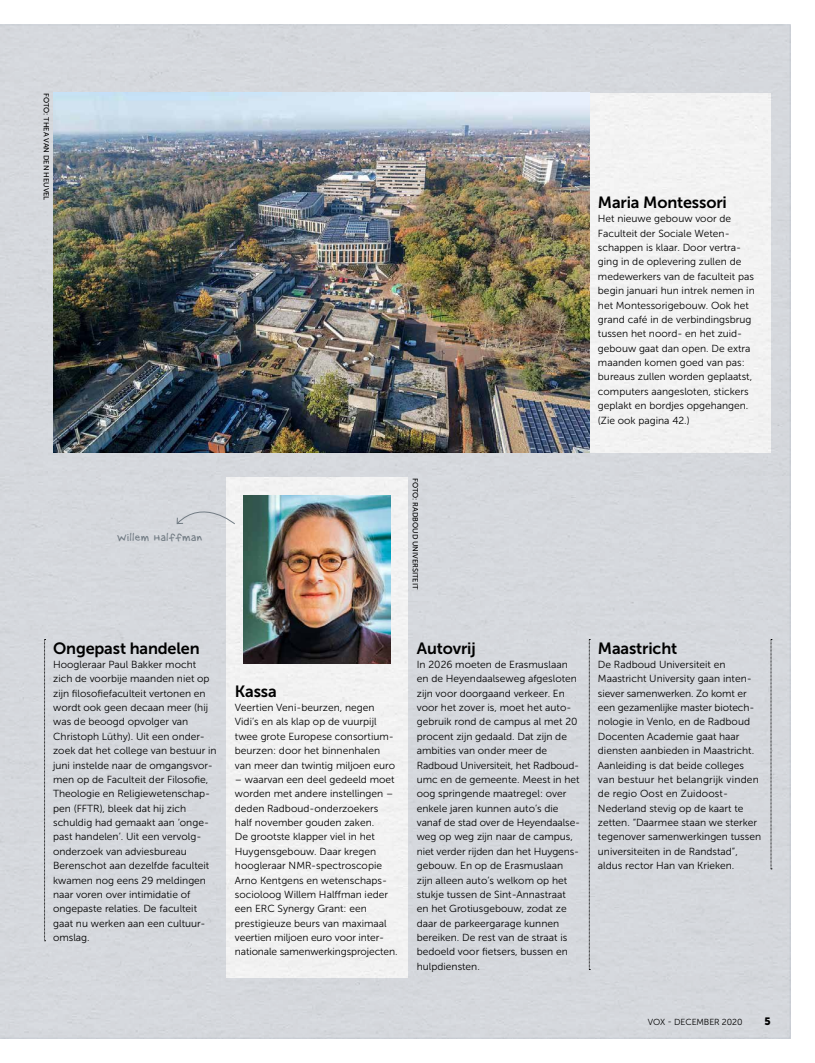
<style>
.page{position:relative;width:815px;height:1063px;background:#fff}
.page>*{position:absolute;margin:0;border:0;box-sizing:border-box;transform-origin:0 0}
.t1{font:16.25px "Museo Sans 700";letter-spacing:-.01em;color:#000}
.t2{font:11.25px "Matt B";letter-spacing:.015em;color:#717b83}
.t3{font:10.62px "Museo Sans 900";color:#000}
.t4{font:10.25px/14.4px "Museo Sans 300";color:#000}
.t5{font:8.75px "Museo Sans 300";letter-spacing:-.01em;color:#000}
.t6{font:7.5px "Museo Sans 500";letter-spacing:-.005em;color:#000}
</style>
<div class="page">
<img style="left:0;top:25px;width:790px;height:1013px">
<svg style="left:176px;top:497px;width:59px;height:28px;background:#d4d7db"></svg>
<svg style="left:44px;top:639px;width:2px;height:302px"></svg>
<svg style="left:589px;top:639px;width:1px;height:331px"></svg>
<svg style="left:771px;top:639px;width:1px;height:231px"></svg>
<img style="left:53px;top:92px;width:536px;height:360px">
<img style="left:244px;top:495px;width:146px;height:168px">
<p class="t6" style="left:51px;top:93px;width:109px;rotate:90deg">FOTO: THEA VAN DEN HEUVEL</p>
<h1 class="t1" style="left:598px;top:193px;width:130px">Maria Montessori</h1>
<p class="t4" style="left:598px;top:212px;width:158px">Het nieuwe gebouw voor de<br>Faculteit der Sociale Weten&shy;schappen is klaar. Door vertra&shy;ging in de oplevering zullen de medewerkers van de faculteit pas begin januari hun intrek nemen in het Montessorigebouw. Ook het grand café in de verbindingsbrug tussen het noord- en het zuid&shy;gebouw gaat dan open. De extra maanden komen goed van pas: bureaus zullen worden geplaatst, computers aangesloten, stickers geplakt en bordjes opgehangen. (Zie ook pagina 42.)</p>
<p class="t2" style="left:117px;top:532px;width:87px">Willem Halffman</p>
<p class="t6" style="left:420px;top:478px;width:113px;rotate:90deg">FOTO: RADBOUD UNIVERSITEIT</p>
<h1 class="t1" style="left:53px;top:639px;width:148px">Ongepast handelen</h1>
<p class="t4" style="left:53px;top:657px;width:165px">Hoogleraar Paul Bakker mocht zich de voorbije maanden niet op zijn filosofiefaculteit vertonen en wordt ook geen decaan meer (hij was de beoogd opvolger van<br>Christoph Lüthy). Uit een onder&shy;zoek dat het college van bestuur in juni instelde naar de omgangsvor&shy;men op de Faculteit der Filosofie,<br>Theologie en Religiewetenschap&shy;pen (FFTR), bleek dat hij zich schuldig had gemaakt aan ‘onge&shy;past handelen’. Uit een vervolg&shy;onderzoek van adviesbureau<br>Berenschot aan dezelfde faculteit kwamen nog eens 29 meldingen naar voren over intimidatie of ongepaste relaties. De faculteit gaat nu werken aan een cultuur&shy;omslag.</p>
<h1 class="t1" style="left:235px;top:682px;width:43px">Kassa</h1>
<p class="t4" style="left:235px;top:700px;width:162px">Veertien Veni-beurzen, negen<br>Vidi’s en als klap op de vuurpijl twee grote Europese consortium&shy;beurzen: door het binnenhalen van meer dan twintig miljoen euro</p>
<p class="t4" style="left:235px;top:772px;width:164px">– waarvan een deel gedeeld moet worden met andere instellingen – deden Radboud-onderzoekers half november gouden zaken.<br>De grootste klapper viel in het<br>Huygensgebouw. Daar kregen hoogleraar NMR-spectroscopie<br>Arno Kentgens en wetenschaps&shy;socioloog Willem Halffman ieder een ERC Synergy Grant: een prestigieuze beurs van maximaal veertien miljoen euro voor inter&shy;nationale samenwerkingsprojecten.</p>
<h1 class="t1" style="left:417px;top:639px;width:60px">Autovrij</h1>
<p class="t4" style="left:417px;top:657px;width:164px">In 2026 moeten de Erasmuslaan en de Heyendaalseweg afgesloten zijn voor doorgaand verkeer. En voor het zover is, moet het auto&shy;gebruik rond de campus al met 20 procent zijn gedaald. Dat zijn de ambities van onder meer de<br>Radboud Universiteit, het Radboud&shy;umc en de gemeente. Meest in het oog springende maatregel: over enkele jaren kunnen auto’s die vanaf de stad over de Heyendaalse&shy;weg op weg zijn naar de campus, niet verder rijden dan het Huygens&shy;gebouw. En op de Erasmuslaan zijn alleen auto’s welkom op het stukje tussen de Sint-Annastraat en het Grotiusgebouw, zodat ze daar de parkeergarage kunnen bereiken. De rest van de straat is bedoeld voor fietsers, bussen en hulpdiensten.</p>
<h1 class="t1" style="left:598px;top:639px;width:81px">Maastricht</h1>
<p class="t4" style="left:598px;top:657px;width:165px">De Radboud Universiteit en<br>Maastricht University gaan inten&shy;siever samenwerken. Zo komt er een gezamenlijke master biotech&shy;nologie in Venlo, en de Radboud<br>Docenten Academie gaat haar diensten aanbieden in Maastricht.<br>Aanleiding is dat beide colleges van bestuur het belangrijk vinden de regio Oost en Zuidoost-<br>Nederland stevig op de kaart te zetten. “Daarmee staan we sterker tegenover samenwerkingen tussen universiteiten in de Randstad”, aldus rector Han van Krieken.</p>
<p class="t5" style="left:648px;top:1017px;width:96px">VOX - DECEMBER 2020</p>
<p class="t3" style="left:764px;top:1015px;width:8px">5</p>
</div>
